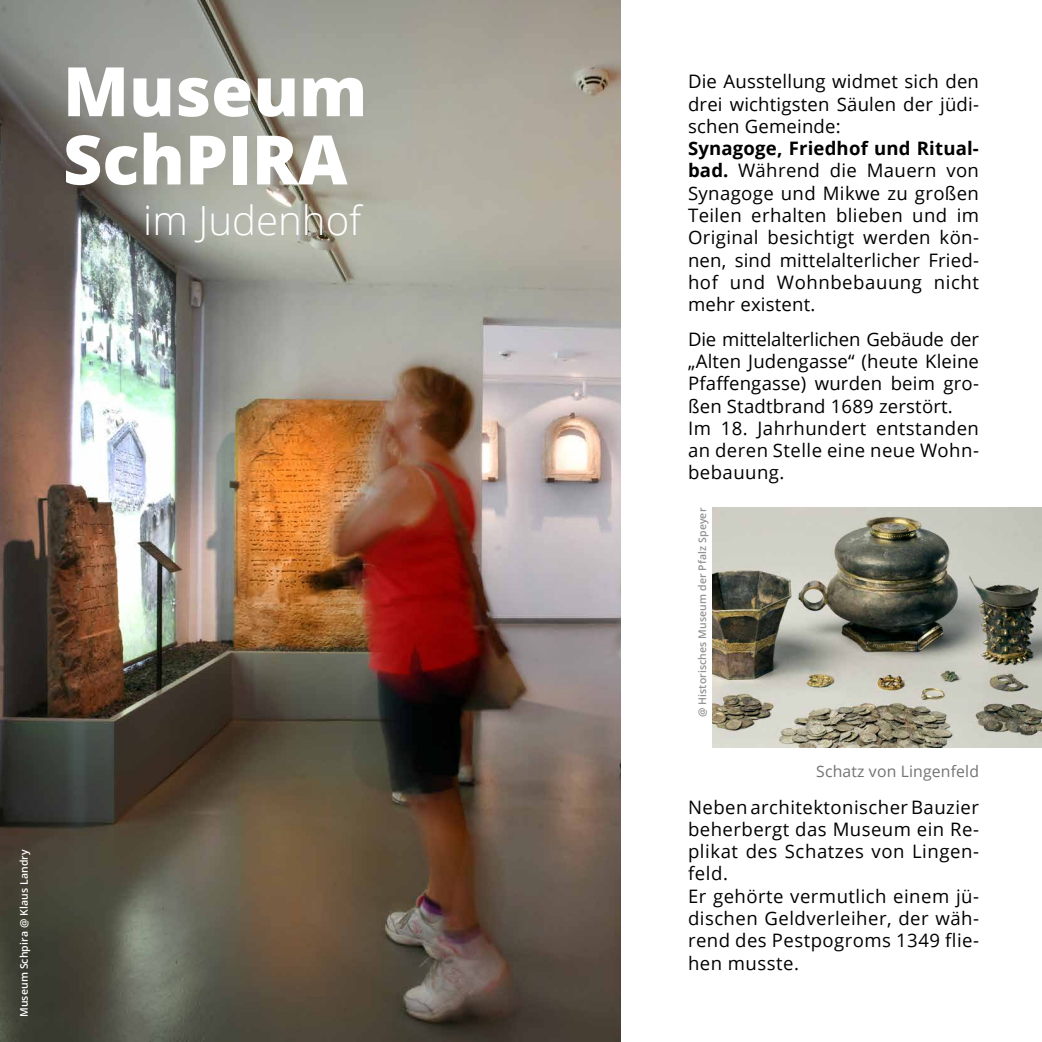
<style>
.page{position:relative;width:1042px;height:1042px;background:#fff}
.page>*{position:absolute;margin:0;border:0;box-sizing:border-box;transform-origin:0 0}
.t1{font:800 68.25px/68.2px "Open Sans";color:#fff}
.t2{font:300 40.25px "Open Sans";color:#fff}
.t3{font:18.55px/22.2px "Open Sans";letter-spacing:.025em;color:#000;text-align:justify}
.t4{font:15.75px "Open Sans";letter-spacing:.01em;color:#727271}
.t5{font:600 10.5px "Open Sans";letter-spacing:.01em;color:#929292}
.t6{font:600 10.5px "Open Sans";letter-spacing:.01em;color:#fff}
.s1{font-weight:700}
</style>
<div class="page">
<img style="left:0;top:0;width:620px;height:1042px">
<img style="left:712px;top:508px;width:330px;height:239px">
<h1 class="t1" style="left:63px;top:54px;width:306px">Museum<br>SchPIRA</h1>
<h2 class="t2" style="left:143px;top:193px;width:219px">im Judenhof</h2>
<p class="t6" style="left:17px;top:1017px;width:169px;rotate:-90deg">Museum Schpira @ Klaus Landry</p>
<p class="t3" style="left:688px;top:70px;width:292px">Die Ausstellung widmet sich den drei wichtigsten Säulen der jüdi&shy;schen Gemeinde:</p>
<p class="t3" style="left:688px;top:137px;width:292px"><span class="s1">Synagoge, Friedhof und Ritual&shy;bad.</span> Während die Mauern von Synagoge und Mikwe zu großen Teilen erhalten blieben und im Original besichtigt werden kön&shy;nen, sind mittelalterlicher Fried&shy;hof und Wohnbebauung nicht mehr existent.</p>
<p class="t3" style="left:688px;top:327px;width:292px;text-align:left">Die mittelalterlichen Gebäude der „Alten Judengasse“ (heute Kleine<br>Pfaffengasse) wurden beim gro&shy;ßen Stadtbrand 1689 zerstört.<br>Im 18. Jahrhundert entstanden an deren Stelle eine neue Wohn&shy;bebauung.</p>
<p class="t5" style="left:695px;top:717px;width:211px;rotate:-90deg">@ Historisches Museum der Pfalz Speyer</p>
<p class="t4" style="left:816px;top:760px;width:164px">Schatz von Lingenfeld</p>
<p class="t3" style="left:688px;top:795px;width:292px;text-align:left">Neben architektonischer Bauzier beherbergt das Museum ein Re&shy;plikat des Schatzes von Lingen&shy;feld.<br>Er gehörte vermutlich einem jü&shy;dischen Geldverleiher, der wäh&shy;rend des Pestpogroms 1349 flie&shy;hen musste.</p>
</div>
